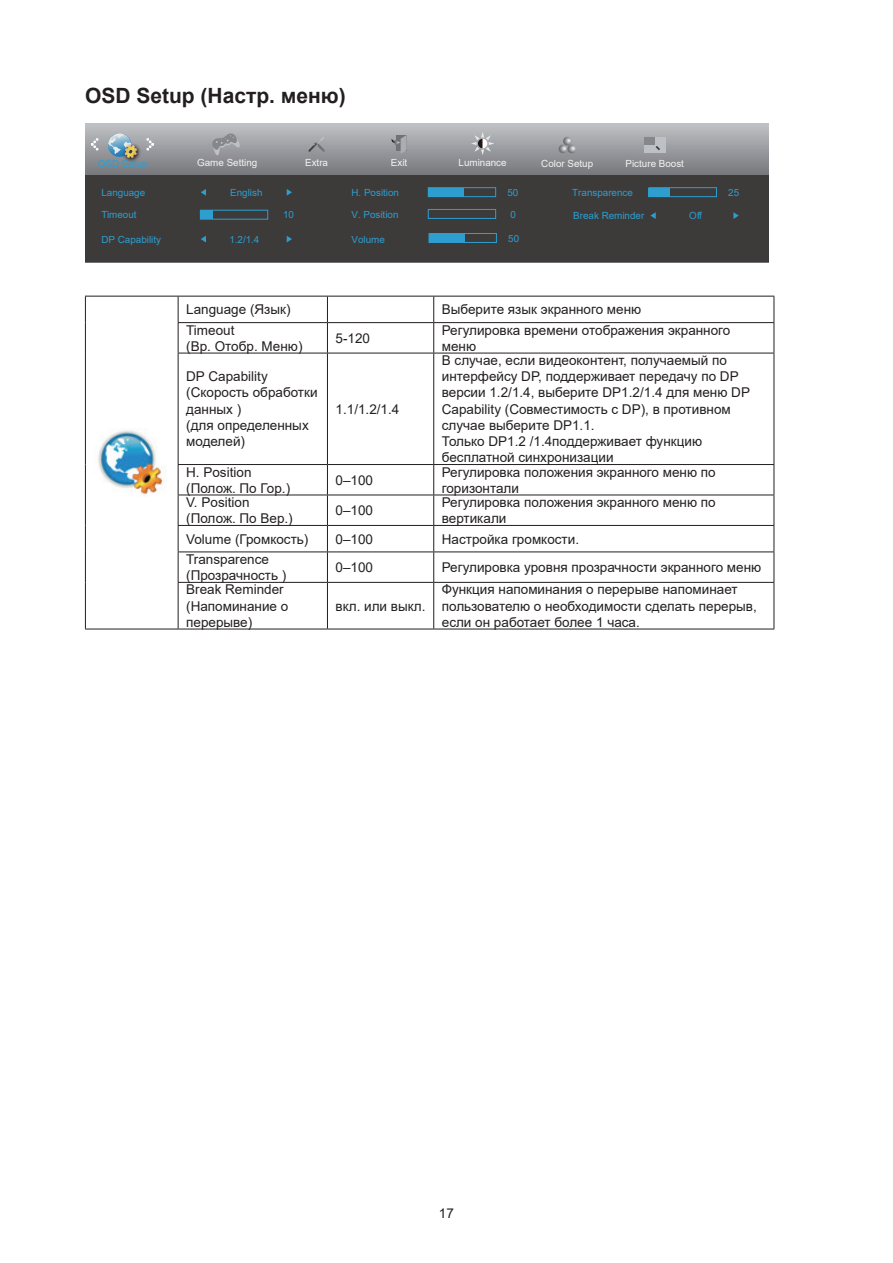
<style>
.page{position:relative;width:893px;height:1263px;background:#fff}
.page>*{position:absolute;margin:0;border:0;box-sizing:border-box;transform-origin:0 0}
.t1{font:700 21px "Arial";color:#231f20}
.t2{font:13.5px/16.2px "Arial";color:#231f20}
.t3{font:9.9px "Arial";color:#2e9ecf}
.t4{font:9.9px "Arial";color:#f3f3f3}
</style>
<div class="page">
<svg style="left:85px;top:123px;width:683px;height:52px;background:#9a9ca0"></svg>
<div style="left:85px;top:175px;width:683px;height:87px;background:#3d3a3a"></div>
<svg style="left:391px;top:135px;width:16px;height:19px"></svg>
<svg style="left:308px;top:137px;width:18px;height:16px"></svg>
<svg style="left:471px;top:132px;width:23px;height:23px"></svg>
<svg style="left:559px;top:137px;width:17px;height:16px"></svg>
<div style="left:428px;top:209px;width:68px;height:10px;border:1px solid #2e9ecf"></div>
<div style="left:648px;top:188px;width:22px;height:9px;background:#2e9ecf"></div>
<div style="left:649px;top:187px;width:68px;height:10px;border:1px solid #2e9ecf"></div>
<svg style="left:201px;top:189px;width:5px;height:7px"></svg>
<svg style="left:287px;top:189px;width:5px;height:7px"></svg>
<div style="left:200px;top:210px;width:68px;height:9px;border:1px solid #2e9ecf"></div>
<div style="left:200px;top:210px;width:13px;height:9px;background:#2e9ecf"></div>
<div style="left:428px;top:187px;width:68px;height:10px;border:1px solid #2e9ecf"></div>
<div style="left:428px;top:188px;width:36px;height:9px;background:#2e9ecf"></div>
<svg style="left:650px;top:212px;width:6px;height:7px"></svg>
<svg style="left:733px;top:212px;width:6px;height:7px"></svg>
<svg style="left:91px;top:138px;width:8px;height:13px"></svg>
<svg style="left:146px;top:138px;width:8px;height:13px"></svg>
<img style="left:121px;top:141px;width:23px;height:23px">
<svg style="left:108px;top:133px;width:29px;height:25px"></svg>
<div style="left:644px;top:138px;width:21px;height:15px;background:#bdc0c4"></div>
<div style="left:644px;top:138px;width:11px;height:7px;background:#85878a"></div>
<svg style="left:655px;top:146px;width:5px;height:4px"></svg>
<svg style="left:201px;top:236px;width:5px;height:6px"></svg>
<svg style="left:287px;top:236px;width:5px;height:6px"></svg>
<svg style="left:212px;top:133px;width:28px;height:22px"></svg>
<div style="left:429px;top:233px;width:68px;height:10px;border:1px solid #2e9ecf"></div>
<div style="left:429px;top:233px;width:35px;height:9px;background:#2e9ecf"></div>
<hr style="left:85px;top:296px;width:93px;height:1px;background:#231f20">
<svg style="left:85px;top:296px;width:1px;height:27px"></svg>
<hr style="left:178px;top:296px;width:149px;height:1px;background:#231f20">
<svg style="left:178px;top:296px;width:1px;height:26px"></svg>
<hr style="left:327px;top:296px;width:107px;height:1px;background:#231f20">
<svg style="left:327px;top:296px;width:1px;height:26px"></svg>
<hr style="left:434px;top:296px;width:340px;height:1px;background:#231f20">
<svg style="left:433px;top:296px;width:1px;height:26px"></svg>
<svg style="left:774px;top:296px;width:1px;height:26px"></svg>
<hr style="left:85px;top:323px;width:1px;height:30px;background:#231f20">
<hr style="left:178px;top:322px;width:149px;height:1px;background:#231f20">
<hr style="left:178px;top:323px;width:1px;height:30px;background:#231f20">
<hr style="left:327px;top:322px;width:107px;height:1px;background:#231f20">
<hr style="left:327px;top:323px;width:1px;height:30px;background:#231f20">
<hr style="left:434px;top:322px;width:340px;height:1px;background:#231f20">
<hr style="left:433px;top:323px;width:1px;height:30px;background:#231f20">
<hr style="left:774px;top:323px;width:1px;height:30px;background:#231f20">
<hr style="left:85px;top:353px;width:1px;height:111px;background:#231f20">
<hr style="left:178px;top:353px;width:149px;height:1px;background:#231f20">
<hr style="left:178px;top:353px;width:1px;height:111px;background:#231f20">
<hr style="left:327px;top:353px;width:107px;height:1px;background:#231f20">
<hr style="left:327px;top:353px;width:1px;height:111px;background:#231f20">
<hr style="left:434px;top:353px;width:340px;height:1px;background:#231f20">
<hr style="left:433px;top:353px;width:1px;height:111px;background:#231f20">
<hr style="left:774px;top:353px;width:1px;height:111px;background:#231f20">
<hr style="left:85px;top:464px;width:1px;height:31px;background:#231f20">
<hr style="left:178px;top:464px;width:149px;height:1px;background:#231f20">
<hr style="left:178px;top:465px;width:1px;height:30px;background:#231f20">
<hr style="left:327px;top:464px;width:107px;height:1px;background:#231f20">
<hr style="left:327px;top:465px;width:1px;height:30px;background:#231f20">
<hr style="left:434px;top:464px;width:340px;height:1px;background:#231f20">
<hr style="left:433px;top:465px;width:1px;height:30px;background:#231f20">
<hr style="left:774px;top:465px;width:1px;height:30px;background:#231f20">
<hr style="left:85px;top:495px;width:1px;height:30px;background:#231f20">
<hr style="left:178px;top:495px;width:149px;height:1px;background:#231f20">
<hr style="left:178px;top:495px;width:1px;height:30px;background:#231f20">
<hr style="left:327px;top:495px;width:107px;height:1px;background:#231f20">
<hr style="left:327px;top:495px;width:1px;height:30px;background:#231f20">
<hr style="left:434px;top:495px;width:340px;height:1px;background:#231f20">
<hr style="left:433px;top:495px;width:1px;height:30px;background:#231f20">
<hr style="left:774px;top:495px;width:1px;height:30px;background:#231f20">
<svg style="left:85px;top:525px;width:1px;height:27px"></svg>
<hr style="left:178px;top:525px;width:149px;height:1px;background:#231f20">
<svg style="left:178px;top:526px;width:1px;height:25px"></svg>
<hr style="left:327px;top:525px;width:107px;height:1px;background:#231f20">
<svg style="left:327px;top:526px;width:1px;height:25px"></svg>
<hr style="left:434px;top:525px;width:340px;height:1px;background:#231f20">
<svg style="left:433px;top:526px;width:1px;height:25px"></svg>
<svg style="left:774px;top:526px;width:1px;height:25px"></svg>
<hr style="left:85px;top:552px;width:1px;height:30px;background:#231f20">
<hr style="left:178px;top:551px;width:149px;height:1px;background:#231f20">
<hr style="left:178px;top:552px;width:1px;height:30px;background:#231f20">
<hr style="left:327px;top:551px;width:107px;height:1px;background:#231f20">
<hr style="left:327px;top:552px;width:1px;height:30px;background:#231f20">
<hr style="left:434px;top:551px;width:340px;height:1px;background:#231f20">
<hr style="left:433px;top:552px;width:1px;height:30px;background:#231f20">
<hr style="left:774px;top:552px;width:1px;height:30px;background:#231f20">
<hr style="left:85px;top:582px;width:1px;height:47px;background:#231f20">
<hr style="left:178px;top:582px;width:149px;height:1px;background:#231f20">
<hr style="left:178px;top:583px;width:1px;height:46px;background:#231f20">
<hr style="left:327px;top:582px;width:107px;height:1px;background:#231f20">
<hr style="left:327px;top:583px;width:1px;height:46px;background:#231f20">
<hr style="left:434px;top:582px;width:340px;height:1px;background:#231f20">
<hr style="left:433px;top:583px;width:1px;height:46px;background:#231f20">
<hr style="left:774px;top:583px;width:1px;height:46px;background:#231f20">
<hr style="left:85px;top:629px;width:93px;height:1px;background:#231f20">
<hr style="left:178px;top:629px;width:149px;height:1px;background:#231f20">
<hr style="left:327px;top:629px;width:107px;height:1px;background:#231f20">
<hr style="left:434px;top:629px;width:340px;height:1px;background:#231f20">
<img style="left:97px;top:430px;width:68px;height:66px">
<h1 class="t1" style="left:85px;top:81px;width:262px">OSD Setup (Настр. меню)</h1>
<p class="t4" style="left:197px;top:155px;width:62px">Game Setting</p>
<p class="t4" style="left:305px;top:156px;width:24px">Extra</p>
<p class="t4" style="left:391px;top:156px;width:18px">Exit</p>
<p class="t4" style="left:459px;top:156px;width:50px">Luminance</p>
<p class="t4" style="left:541px;top:157px;width:53px">Color Setup</p>
<p class="t3" style="left:351px;top:186px;width:49px">H. Position</p>
<p class="t3" style="left:507px;top:186px;width:12px">50</p>
<p class="t3" style="left:351px;top:207px;width:48px">V. Position</p>
<p class="t3" style="left:510px;top:207px;width:7px">0</p>
<p class="t3" style="left:98px;top:157px;width:51px">OSD Setup</p>
<p class="t4" style="left:625px;top:157px;width:60px">Picture Boost</p>
<p class="t3" style="left:101px;top:186px;width:45px">Language</p>
<p class="t3" style="left:230px;top:186px;width:34px">English</p>
<p class="t3" style="left:572px;top:186px;width:62px">Transparence</p>
<p class="t3" style="left:728px;top:186px;width:12px">25</p>
<p class="t3" style="left:101px;top:208px;width:37px">Timeout</p>
<p class="t3" style="left:283px;top:208px;width:12px">10</p>
<p class="t3" style="left:573px;top:209px;width:73px">Break Reminder</p>
<p class="t3" style="left:689px;top:209px;width:14px">Off</p>
<p class="t3" style="left:101px;top:232px;width:61px">DP Capability</p>
<p class="t3" style="left:229px;top:232px;width:32px">1.2/1.4</p>
<p class="t3" style="left:351px;top:232px;width:35px">Volume</p>
<p class="t3" style="left:508px;top:231px;width:12px">50</p>
<p class="t2" style="left:186px;top:301px;width:106px">Language (Язык)</p>
<p class="t2" style="left:442px;top:301px;width:201px">Выберите язык экранного меню</p>
<p class="t2" style="left:186px;top:322px;width:118px">Timeout<br>(Вр. Отобр. Меню)</p>
<p class="t2" style="left:336px;top:330px;width:36px">5-120</p>
<p class="t2" style="left:442px;top:322px;width:290px">Регулировка времени отображения экранного меню</p>
<p class="t2" style="left:186px;top:368px;width:133px">DP Capability (Скорость обработки данных )<br>(для определенных моделей)</p>
<p class="t2" style="left:442px;top:352px;width:310px">В случае, если видеоконтент, получаемый по интерфейсу DP, поддерживает передачу по DP версии 1.2/1.4, выберите DP1.2/1.4 для меню DP Capability (Совместимость с DP), в противном случае выберите DP1.1.<br>Только DP1.2 /1.4поддерживает функцию бесплатной синхронизации</p>
<p class="t2" style="left:336px;top:401px;width:65px">1.1/1.2/1.4</p>
<p class="t2" style="left:186px;top:464px;width:105px">H. Position (Полож. По Гор.)</p>
<p class="t2" style="left:336px;top:472px;width:39px">0–100</p>
<p class="t2" style="left:442px;top:464px;width:275px">Регулировка положения экранного меню по горизонтали</p>
<p class="t2" style="left:186px;top:494px;width:108px">V. Position (Полож. По Вер.)</p>
<p class="t2" style="left:336px;top:502px;width:39px">0–100</p>
<p class="t2" style="left:442px;top:494px;width:275px">Регулировка положения экранного меню по вертикали</p>
<p class="t2" style="left:186px;top:531px;width:124px">Volume (Громкость)</p>
<p class="t2" style="left:336px;top:531px;width:39px">0–100</p>
<p class="t2" style="left:442px;top:531px;width:139px">Настройка громкости.</p>
<p class="t2" style="left:186px;top:551px;width:102px">Transparence (Прозрачность )</p>
<p class="t2" style="left:336px;top:559px;width:39px">0–100</p>
<p class="t2" style="left:442px;top:559px;width:321px">Регулировка уровня прозрачности экранного меню</p>
<p class="t2" style="left:186px;top:581px;width:104px">Break Reminder (Напоминание о перерыве)</p>
<p class="t2" style="left:442px;top:581px;width:317px">Функция напоминания о перерыве напоминает пользователю о необходимости сделать перерыв, если он работает более 1 часа.</p>
<p class="t2" style="left:336px;top:598px;width:91px">вкл. или выкл.</p>
<p class="t2" style="left:439px;top:1205px;width:17px">17</p>
</div>
